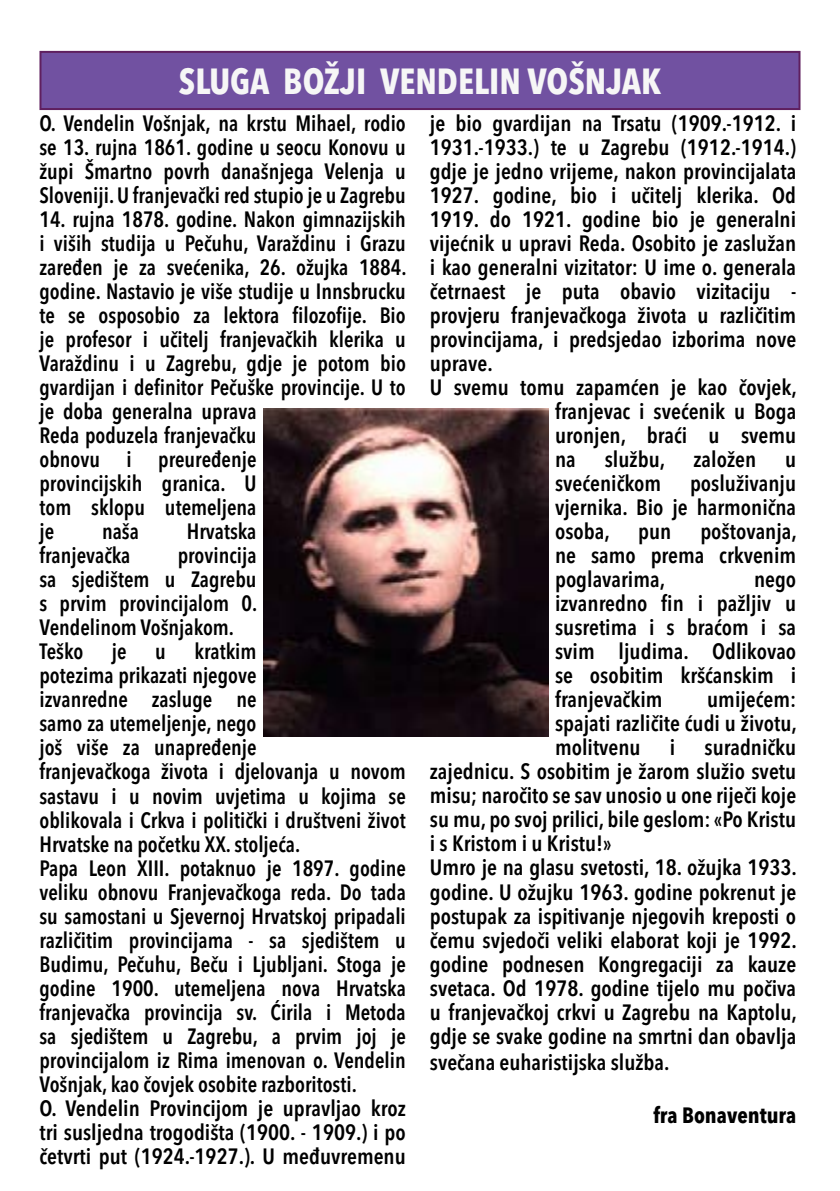
<style>
.page{position:relative;width:840px;height:1191px;background:#fff}
.page>*{position:absolute;margin:0;border:0;box-sizing:border-box;transform-origin:0 0}
.t1{font:700 condensed 36px "Avenir Next LT Pro";color:#f6f6f6}
.t2{font:600 condensed 22px/24px "Avenir Next LT Pro";color:#000;scale:.96 1}
.t3{font:600 condensed 22px/24px "Avenir Next LT Pro";color:#000;text-align:justify}
.t4{font:700 condensed 22px "Avenir Next LT Pro";color:#000}
</style>
<div class="page">
<div style="left:40px;top:52px;width:759px;height:57px;background:#7151a1"></div>
<div style="left:39px;top:51px;width:761px;height:59px;border:2px solid #5f1f5f"></div>
<img style="left:263px;top:408px;width:285px;height:328px">
<h1 class="t1" style="left:179px;top:59px;width:484px">SLUGA BOŽJI VENDELIN VOŠNJAK</h1>
<p class="t2" style="left:39px;top:111px;width:383px;text-align:justify">O. Vendelin Vošnjak, na krstu Mihael, rodio se 13. rujna 1861. godine u seocu Konovu u župi Šmartno povrh današnjega Velenja u Sloveniji. U franjevački red stupio je u Zagrebu</p>
<p class="t2" style="left:39px;top:207px;width:383px">14. rujna 1878. godine. Nakon gimnazijskih i viših studija u Pečuhu, Varaždinu i Grazu zaređen je za svećenika, 26. ožujka 1884. godine. Nastavio je više studije u Innsbrucku te se osposobio za lektora filozofije. Bio je profesor i učitelj franjevačkih klerika u Varaždinu i u Zagrebu, gdje je potom bio gvardijan i definitor Pečuške provincije. U to je doba generalna uprava<br>Reda poduzela franjevačku<br>obnovu i preuređenje<br>provincijskih granica. U<br>tom sklopu utemeljena<br>je</p>
<p class="t3" style="left:429px;top:111px;width:367px">je bio gvardijan na Trsatu (1909.-1912. i</p>
<p class="t3" style="left:429px;top:135px;width:367px">1931.-1933.) te u Zagrebu (1912.-1914.)</p>
<p class="t3" style="left:429px;top:159px;width:367px">gdje je jedno vrijeme, nakon provincijalata</p>
<p class="t3" style="left:429px;top:183px;width:367px">1927. godine, bio i učitelj klerika. Od</p>
<p class="t3" style="left:429px;top:207px;width:367px">1919. do 1921. godine bio je generalni</p>
<p class="t3" style="left:429px;top:231px;width:367px">vijećnik u upravi Reda. Osobito je zaslužan</p>
<p class="t3" style="left:429px;top:255px;width:367px">i kao generalni vizitator: U ime o. generala</p>
<p class="t3" style="left:429px;top:279px;width:367px">četrnaest je puta obavio vizitaciju -</p>
<p class="t3" style="left:429px;top:303px;width:367px">provjeru franjevačkoga života u različitim</p>
<p class="t3" style="left:429px;top:327px;width:367px">provincijama, i predsjedao izborima nove</p>
<p class="t3" style="left:429px;top:351px;width:64px">uprave.</p>
<p class="t3" style="left:429px;top:375px;width:368px">U svemu tomu zapamćen je kao čovjek,</p>
<p class="t3" style="left:554px;top:399px;width:242px">franjevac i svećenik u Boga</p>
<p class="t3" style="left:554px;top:423px;width:242px">uronjen, braći u svemu</p>
<p class="t3" style="left:554px;top:447px;width:22px">na</p>
<p class="t3" style="left:604px;top:447px;width:62px">službu,</p>
<p class="t3" style="left:693px;top:447px;width:64px">založen</p>
<p class="t3" style="left:784px;top:447px;width:13px">u</p>
<p class="t3" style="left:554px;top:471px;width:107px">svećeničkom</p>
<p class="t3" style="left:554px;top:471px;width:242px;text-indent:135px">posluživanju vjernika. Bio je harmonična osoba,</p>
<p class="t2" style="left:102px;top:519px;width:40px">naša</p>
<p class="t2" style="left:187px;top:519px;width:74px">Hrvatska</p>
<p class="t2" style="left:39px;top:543px;width:96px">franjevačka</p>
<p class="t3" style="left:554px;top:519px;width:243px;text-indent:145px">poštovanja, ne samo prema crkvenim poglavarima,</p>
<p class="t3" style="left:637px;top:519px;width:35px">pun</p>
<p class="t2" style="left:39px;top:543px;width:228px;text-indent:138px">provincija sa sjedištem u Zagrebu s prvim provincijalom 0.<br>Vendelinom Vošnjakom.<br>Teško</p>
<p class="t3" style="left:554px;top:567px;width:242px;text-indent:199px">nego izvanredno fin i pažljiv u susretima i s braćom i sa svim ljudima. Odlikovao se osobitim kršćanskim i franjevačkim</p>
<p class="t2" style="left:39px;top:639px;width:383px;text-indent:155px">kratkim<br>potezima prikazati njegove<br>izvanredne zasluge ne<br>samo za utemeljenje, nego<br>još više za unapređenje<br>franjevačkoga života i djelovanja u novom sastavu i u novim uvjetima u kojima se oblikovala i Crkva i politički i društveni život Hrvatske na početku XX. stoljeća.<br>Papa Leon XIII. potaknuo je 1897. godine veliku obnovu Franjevačkoga reda. Do tada su samostani u Sjevernoj Hrvatskoj pripadali različitim provincijama - sa sjedištem u Budimu, Pečuhu, Beču i Ljubljani. Stoga je godine 1900. utemeljena nova Hrvatska franjevačka provincija sv. Ćirila i Metoda sa sjedištem u Zagrebu, a prvim joj je provincijalom iz Rima imenovan o. Vendelin Vošnjak, kao čovjek osobite razboritosti.<br>O. Vendelin Provincijom je upravljao kroz tri susljedna trogodišta (1900. - 1909.) i po četvrti put (1924.-1927.). U međuvremenu</p>
<p class="t2" style="left:112px;top:639px;width:17px">je</p>
<p class="t2" style="left:155px;top:639px;width:13px">u</p>
<p class="t3" style="left:554px;top:687px;width:243px;text-indent:152px">umijećem: spajati različite ćudi u životu, molitvenu</p>
<p class="t3" style="left:429px;top:735px;width:368px;text-align:left;text-indent:274px">suradničku zajednicu. S osobitim je žarom služio svetu misu; naročito se sav unosio u one riječi koje su mu, po svoj prilici, bile geslom: «Po Kristu i s Kristom i u Kristu!»<br>Umro je na glasu svetosti, 18. ožujka 1933. godine. U ožujku 1963. godine pokrenut je postupak za ispitivanje njegovih kreposti o čemu svjedoči veliki elaborat koji je 1992. godine podnesen Kongregaciji za kauze svetaca. Od 1978. godine tijelo mu počiva u franjevačkoj crkvi u Zagrebu na Kaptolu, gdje se svake godine na smrtni dan obavlja</p>
<p class="t3" style="left:429px;top:1050px;width:241px">svečana euharistijska služba.</p>
<p class="t4" style="left:653px;top:1101px;width:144px">fra Bonaventura</p>
<p class="t3" style="left:669px;top:735px;width:7px">i</p>
</div>
